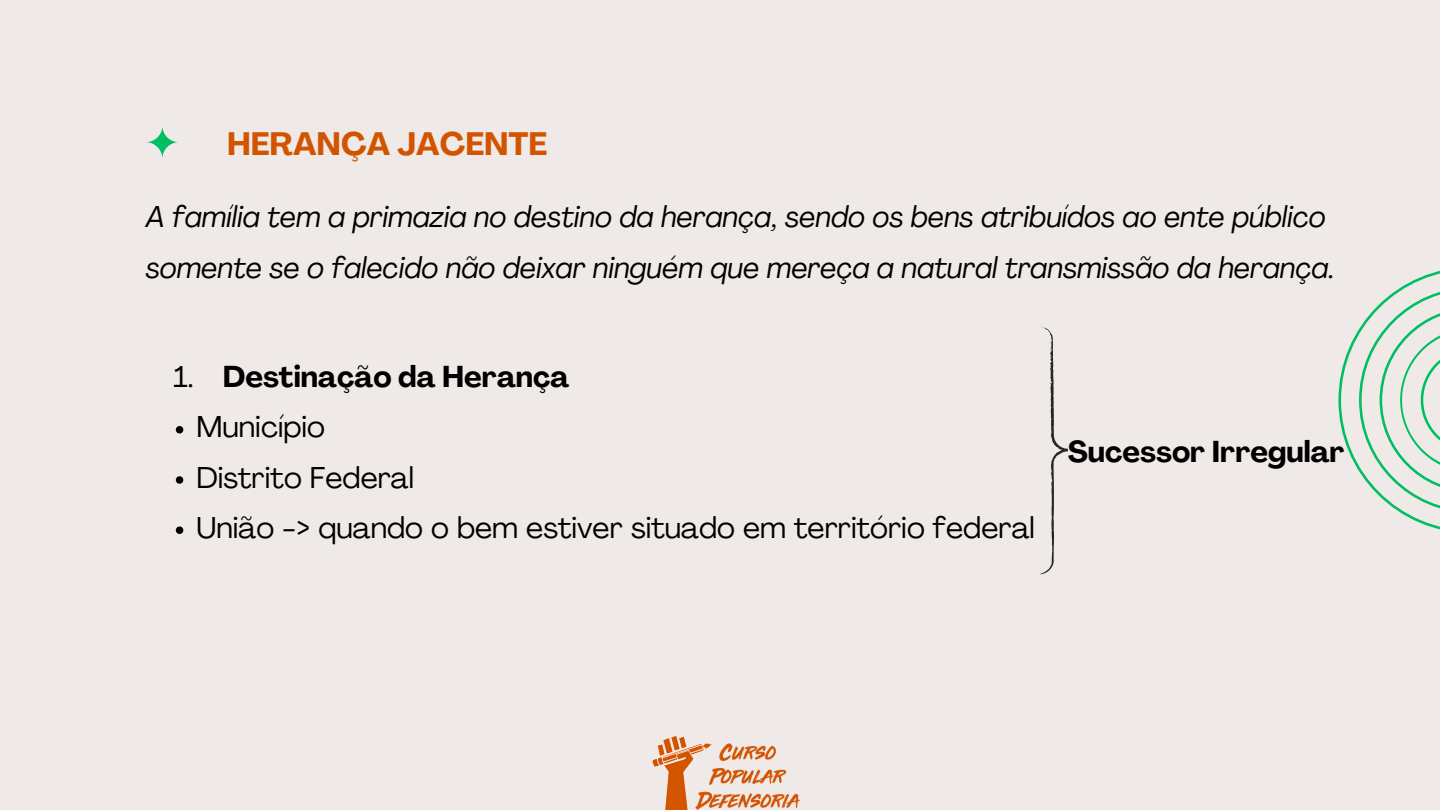
<style>
.page{position:relative;width:1440px;height:810px;background:#efeae7}
.page>*{position:absolute;margin:0;border:0;box-sizing:border-box;transform-origin:0 0}
.t1{font:700 32px "Agrandir";color:#d35400}
.t2{font:italic 29.7px/50.2px "Agrandir";color:#000}
.t3{font:29.7px "Agrandir";color:#000}
.t4{font:700 29.7px "Agrandir";color:#000}
.s1{font-weight:400}
</style>
<div class="page">
<svg style="left:146px;top:126px;width:33px;height:33px"></svg>
<svg style="left:1338px;top:270px;width:102px;height:260px"></svg>
<img style="left:653px;top:736px;width:147px;height:74px">
<svg style="left:1040px;top:326px;width:27px;height:249px"></svg>
<svg style="left:176px;top:426px;width:7px;height:8px"></svg>
<svg style="left:176px;top:476px;width:7px;height:8px"></svg>
<svg style="left:176px;top:526px;width:7px;height:8px"></svg>
<p class="t1" style="left:227px;top:131px;width:322px">HERANÇA JACENTE</p>
<p class="t2" style="left:146px;top:195px;width:1190px">A família tem a primazia no destino da herança, sendo os bens atribuídos ao ente público somente se o falecido não deixar ninguém que mereça a natural transmissão da herança.</p>
<p class="t4" style="left:174px;top:365px;width:397px"><span class="s1">1.</span> Destinação da Herança</p>
<p class="t3" style="left:196px;top:415px;width:130px">Município</p>
<p class="t3" style="left:196px;top:465px;width:219px">Distrito Federal</p>
<p class="t3" style="left:196px;top:515px;width:840px">União -&gt; quando o bem estiver situado em território federal</p>
<p class="t4" style="left:1068px;top:440px;width:278px">Sucessor Irregular</p>
</div>
